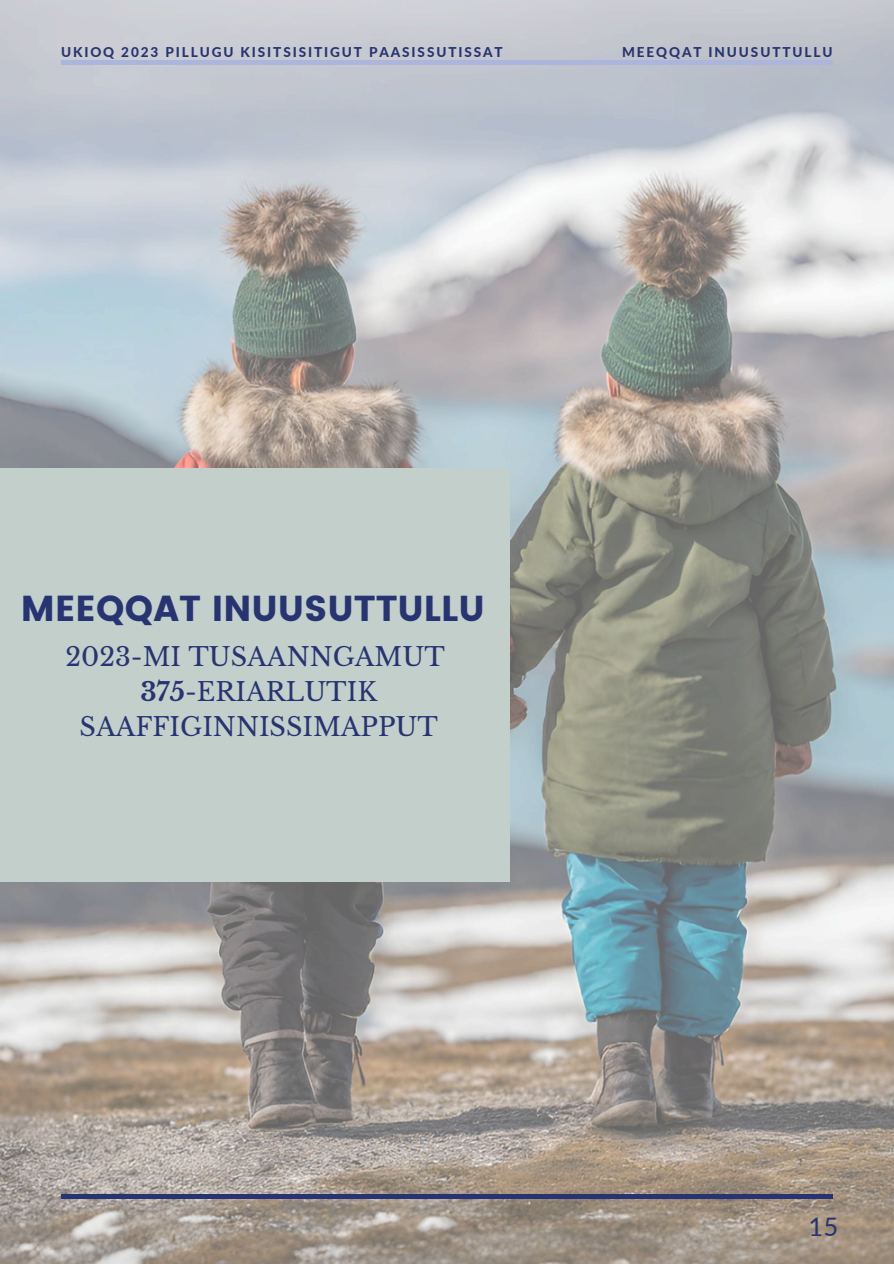
<style>
.page{position:relative;width:894px;height:1264px;background:#fff}
.page>*{position:absolute;margin:0;border:0;box-sizing:border-box;transform-origin:0 0}
.t1{font:36px "Poppins";color:#283472}
.t2{font:25.5px/34.8px "Libre Baskerville";color:#283472;text-align:center}
.t3{font:25.5px "Lato";color:#283472}
.t4{font:800 13.5px "Lato";letter-spacing:.14em;color:#283472}
.s1{font-weight:700}
</style>
<div class="page">
<img style="left:0;top:0;width:893px;height:1263px">
<div style="left:61px;top:60px;width:771px;height:5px;background:#acb6dd"></div>
<hr style="left:61px;top:1194px;width:771px;height:4px;background:#283472">
<div style="left:0;top:468px;width:509px;height:413px;background:#c2cfca"></div>
<p class="t4" style="left:61px;top:43px;width:443px">UKIOQ 2023 PILLUGU KISITSISITIGUT PAASISSUTISSAT</p>
<h1 class="t4" style="left:622px;top:43px;width:212px">MEEQQAT INUUSUTTULLU</h1>
<p class="t1" style="left:21px;top:587px;width:465px">MEEQQAT INUUSUTTULLU</p>
<p class="t2" style="left:65px;top:640px;width:381px">2023-MI TUSAANNGAMUT<br><span class="s1">375</span>-ERIARLUTIK<br>SAAFFIGINNISSIMAPPUT</p>
<p class="t3" style="left:808px;top:1210px;width:31px">15</p>
</div>
